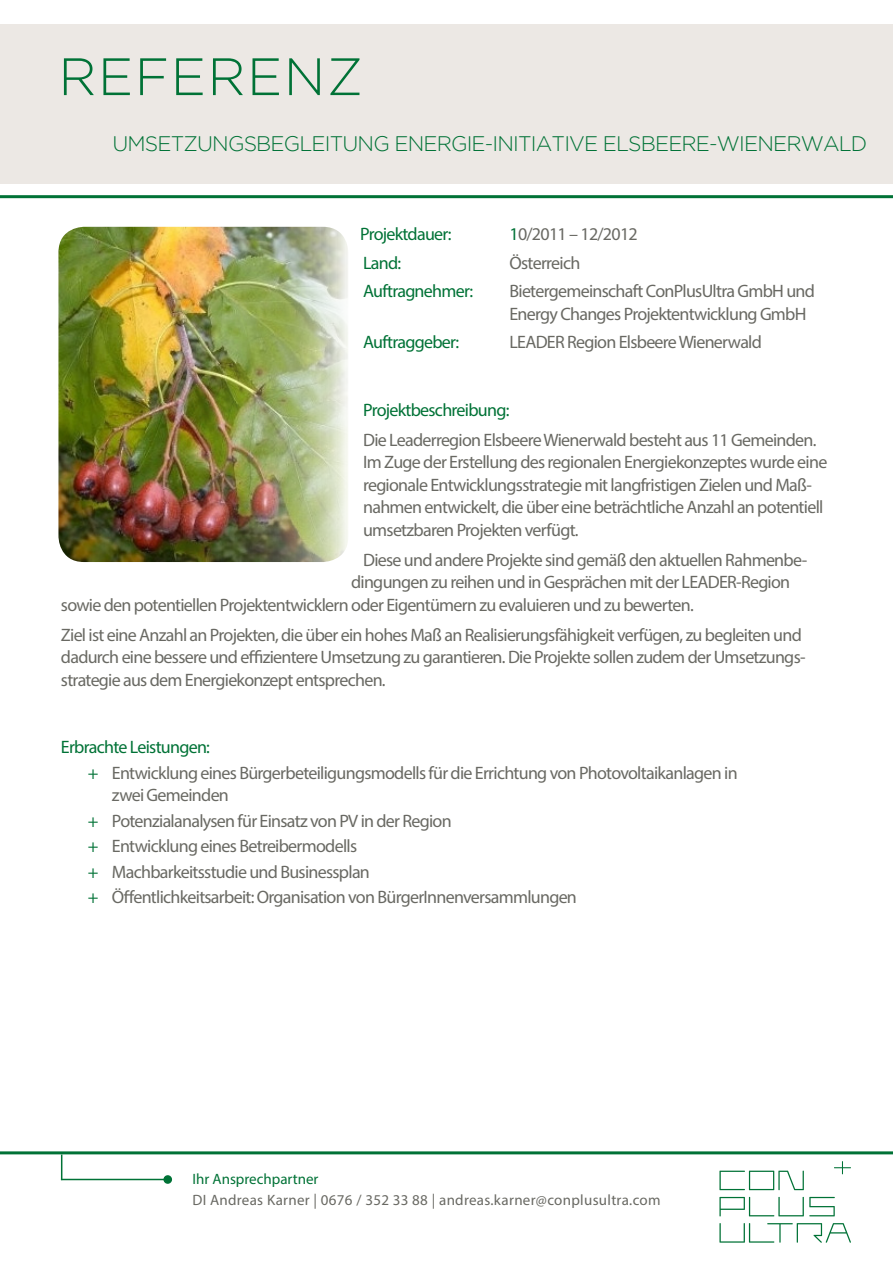
<style>
.page{position:relative;width:893px;height:1263px;background:#fff}
.page>*{position:absolute;margin:0;border:0;box-sizing:border-box;transform-origin:0 0}
.Leadtext_1__Kasten_O{font:300 52.5px "Gotham";letter-spacing:.03em;color:#007236}
.Leadtext_1__Kasten_O-2{font:300 21px "Gotham";letter-spacing:-.04em;color:#007236}
.t1{font:18px/22.5px "Myriad Pro";letter-spacing:-.04em;color:#696963}
.t2{font:18px "Myriad Pro";letter-spacing:-.04em;color:#007236}
.Leadtext_1__Kasten_O-3{font:15px "Myriad Pro";letter-spacing:.02em;color:#696963}
.t3{font:15px "Myriad Pro";color:#007236}
.s1{color:#007236}
</style>
<div class="page">
<svg style="left:719px;top:1223px;width:132px;height:19px"></svg>
<svg style="left:719px;top:1197px;width:116px;height:19px"></svg>
<svg style="left:719px;top:1171px;width:85px;height:19px"></svg>
<svg style="left:834px;top:1161px;width:17px;height:13px"></svg>
<div style="left:0;top:24px;width:893px;height:159px;background:#ece8e4"></div>
<img style="left:58px;top:227px;width:290px;height:335px">
<hr style="left:0;top:1151px;width:893px;height:3px;background:#007236">
<hr style="left:0;top:195px;width:893px;height:3px;background:#007236">
<svg style="left:61px;top:1154px;width:1px;height:25px"></svg>
<hr style="left:61px;top:1179px;width:105px;height:1px;background:#007236">
<div style="left:164px;top:1176px;width:7px;height:7px;background:#007236;border-radius:50%"></div>
<div style="left:163px;top:1175px;width:9px;height:9px;border:2px solid #007236;border-radius:50%"></div>
<p class="Leadtext_1__Kasten_O" style="left:58px;top:48px;width:306px">REFERENZ</p>
<p class="Leadtext_1__Kasten_O-2" style="left:112px;top:132px;width:756px">UMSETZUNGSBEGLEITUNG ENERGIE-INITIATIVE ELSBEERE-WIENERWALD</p>
<p class="t2" style="left:360px;top:223px;width:93px">Projektdauer:</p>
<p class="t1" style="left:509px;top:223px;width:130px"><span class="s1">1</span>0/2011 – 12/2012</p>
<p class="t2" style="left:363px;top:252px;width:40px">Land:</p>
<p class="t1" style="left:509px;top:251px;width:72px">Österreich</p>
<p class="t2" style="left:363px;top:280px;width:111px">Auftragnehmer:</p>
<p class="t1" style="left:509px;top:280px;width:307px">Bietergemeinschaft ConPlusUltra GmbH und<br>Energy Changes Projektentwicklung GmbH</p>
<p class="t2" style="left:363px;top:331px;width:98px">Auftraggeber:</p>
<p class="t1" style="left:509px;top:331px;width:254px">LEADER Region Elsbeere Wienerwald</p>
<p class="t2" style="left:363px;top:399px;width:148px">Projektbeschreibung:</p>
<p class="t1" style="left:363px;top:428px;width:466px">Die Leaderregion Elsbeere Wienerwald besteht aus 11 Gemeinden.<br>Im Zuge der Erstellung des regionalen Energiekonzeptes wurde eine regionale Entwicklungsstrategie mit langfristigen Zielen und Maß&shy;nahmen entwickelt, die über eine beträchtliche Anzahl an potentiell umsetzbaren Projekten verfügt.</p>
<p class="t1" style="left:363px;top:548px;width:446px">Diese und andere Projekte sind gemäß den aktuellen Rahmenbe-</p>
<p class="t1" style="left:351px;top:571px;width:441px">dingungen zu reihen und in Gesprächen mit der LEADER-Region</p>
<p class="t1" style="left:61px;top:593px;width:634px">sowie den potentiellen Projektentwicklern oder Eigentümern zu evaluieren und zu bewerten.</p>
<p class="t1" style="left:61px;top:623px;width:746px">Ziel ist eine Anzahl an Projekten, die über ein hohes Maß an Realisierungsfähigkeit verfügen, zu begleiten und dadurch eine bessere und effizientere Umsetzung zu garantieren. Die Projekte sollen zudem der Umsetzungs&shy;strategie aus dem Energiekonzept entsprechen.</p>
<p class="t2" style="left:61px;top:736px;width:151px">Erbrachte Leistungen:</p>
<p class="t1" style="left:112px;top:761px;width:627px;text-indent:-24px"><span class="s1">+</span> Entwicklung eines Bürgerbeteiligungsmodells für die Errichtung von Photovoltaikanlagen in zwei Gemeinden</p>
<p class="t1" style="left:88px;top:809px;width:365px"><span class="s1">+</span> Potenzialanalysen für Einsatz von PV in der Region</p>
<p class="t1" style="left:88px;top:835px;width:271px"><span class="s1">+</span> Entwicklung eines Betreibermodells</p>
<p class="t1" style="left:88px;top:860px;width:283px"><span class="s1">+</span> Machbarkeitsstudie und Businessplan</p>
<p class="t1" style="left:88px;top:886px;width:490px"><span class="s1">+</span> Öffentlichkeitsarbeit: Organisation von BürgerInnenversammlungen</p>
<p class="t3" style="left:192px;top:1169px;width:128px">Ihr Ansprechpartner</p>
<p class="Leadtext_1__Kasten_O-3" style="left:192px;top:1190px;width:470px">DI Andreas Karner | 0676 / 352 33 88 | andreas.karner@conplusultra.com</p>
</div>
